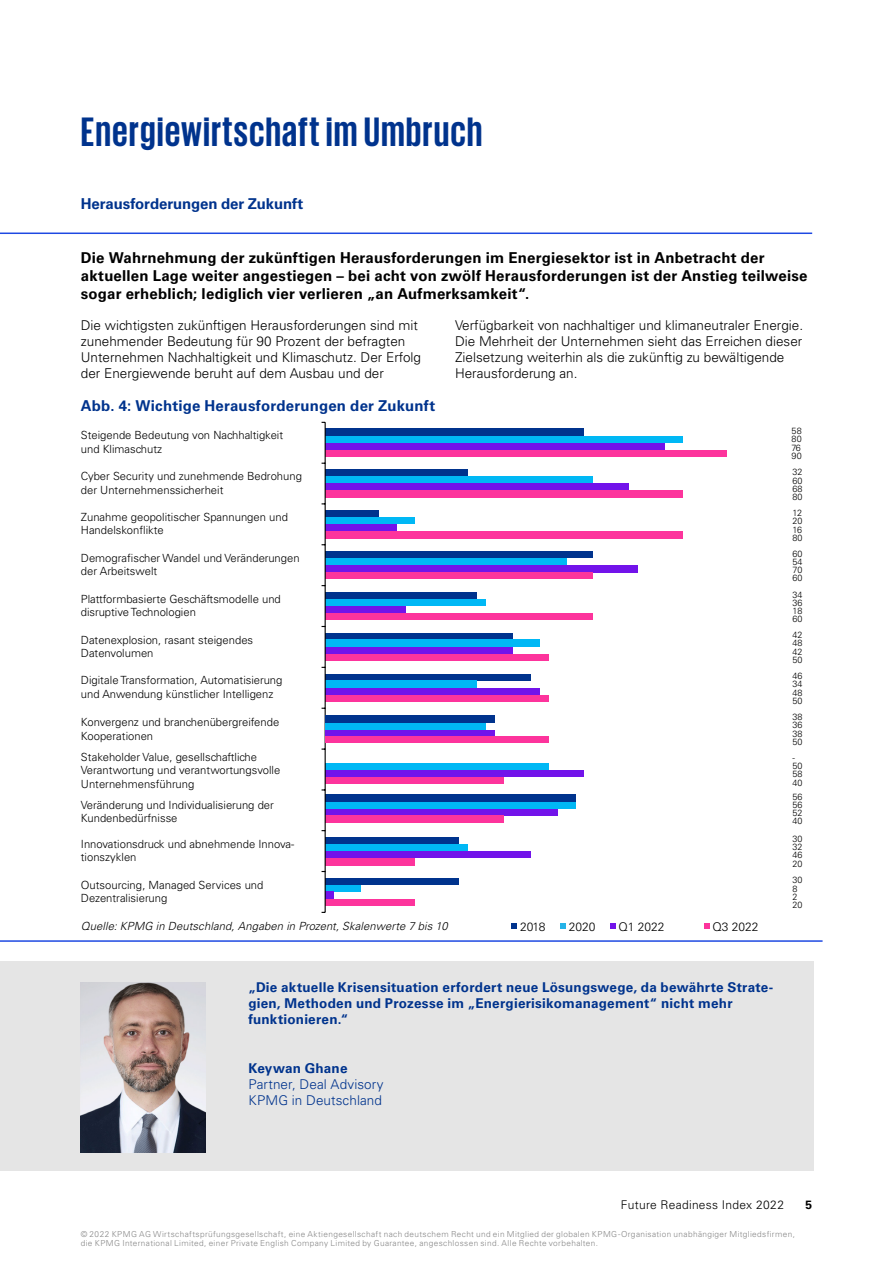
<style>
.page{position:relative;width:893px;height:1263px;background:#fff}
.page>*{position:absolute;margin:0;border:0;box-sizing:border-box;transform-origin:0 0}
.t1{font:700 42px "KPMG";letter-spacing:.025em;color:#00338d}
.t2{font:700 15px/18px "Univers LT Std";letter-spacing:.015em;color:#000}
.t3{font:700 15px "Univers LT Std";letter-spacing:.01em;color:#00338d}
.t4{font:300 13.5px/16.2px "Univers LT Std";color:#000}
.t5{font:700 13.5px/16.2px "Univers LT Std";letter-spacing:.015em;color:#00338d}
.t6{font:300 13.5px/16.2px "Univers LT Std";letter-spacing:.005em;color:#00338d}
.t7{font:300 12px "Univers LT Std";letter-spacing:.02em;color:#000}
.t8{font:700 12px "Univers LT Std";color:#000}
.t9{font:300 11.25px/13.5px "Univers LT Std";color:#000}
.t10{font:italic 300 11.25px "Univers LT Std";letter-spacing:.01em;color:#000}
.t11{font:300 9px/8.2px "Univers LT Std";color:#000;text-align:justify}
.t12{font:300 8.25px/9px "Univers LT Std";letter-spacing:.045em;color:#878787}
</style>
<div class="page">
<div style="left:0;top:961px;width:813px;height:209px;background:#e5e5e5"></div>
<hr style="left:0;top:940px;width:823px;height:2px;background:#1e49e2">
<img style="left:80px;top:982px;width:125px;height:170px">
<hr style="left:0;top:233px;width:812px;height:1px;background:#1e49e2">
<svg style="left:560px;top:924px;width:5px;height:5px"></svg>
<svg style="left:511px;top:924px;width:6px;height:5px"></svg>
<svg style="left:611px;top:924px;width:5px;height:5px"></svg>
<svg style="left:704px;top:924px;width:6px;height:5px"></svg>
<div style="left:325px;top:878px;width:134px;height:7px;background:#00338d"></div>
<div style="left:325px;top:885px;width:36px;height:7px;background:#00b8f5"></div>
<div style="left:325px;top:892px;width:9px;height:7px;background:#7213ea"></div>
<div style="left:325px;top:899px;width:89px;height:7px;background:#fd349c"></div>
<div style="left:325px;top:837px;width:134px;height:7px;background:#00338d"></div>
<div style="left:325px;top:844px;width:143px;height:7px;background:#00b8f5"></div>
<div style="left:325px;top:851px;width:206px;height:7px;background:#7213ea"></div>
<div style="left:325px;top:858px;width:89px;height:7px;background:#fd349c"></div>
<div style="left:325px;top:802px;width:250px;height:7px;background:#00b8f5"></div>
<div style="left:325px;top:809px;width:232px;height:7px;background:#7213ea"></div>
<div style="left:325px;top:816px;width:179px;height:7px;background:#fd349c"></div>
<div style="left:325px;top:795px;width:250px;height:7px;background:#00338d"></div>
<div style="left:325px;top:763px;width:223px;height:7px;background:#00b8f5"></div>
<div style="left:325px;top:770px;width:259px;height:6px;background:#7213ea"></div>
<div style="left:325px;top:776px;width:179px;height:7px;background:#fd349c"></div>
<div style="left:325px;top:674px;width:206px;height:7px;background:#00338d"></div>
<div style="left:325px;top:681px;width:152px;height:7px;background:#00b8f5"></div>
<div style="left:325px;top:688px;width:214px;height:7px;background:#7213ea"></div>
<div style="left:325px;top:695px;width:223px;height:7px;background:#fd349c"></div>
<div style="left:325px;top:633px;width:188px;height:7px;background:#00338d"></div>
<div style="left:325px;top:640px;width:214px;height:7px;background:#00b8f5"></div>
<div style="left:325px;top:647px;width:188px;height:7px;background:#7213ea"></div>
<div style="left:325px;top:654px;width:223px;height:7px;background:#fd349c"></div>
<div style="left:325px;top:592px;width:152px;height:7px;background:#00338d"></div>
<div style="left:325px;top:599px;width:161px;height:7px;background:#00b8f5"></div>
<div style="left:325px;top:606px;width:80px;height:7px;background:#7213ea"></div>
<div style="left:325px;top:613px;width:268px;height:7px;background:#fd349c"></div>
<div style="left:325px;top:551px;width:268px;height:7px;background:#00338d"></div>
<div style="left:325px;top:558px;width:241px;height:7px;background:#00b8f5"></div>
<div style="left:325px;top:565px;width:313px;height:7px;background:#7213ea"></div>
<div style="left:325px;top:572px;width:268px;height:7px;background:#fd349c"></div>
<div style="left:325px;top:510px;width:54px;height:7px;background:#00338d"></div>
<div style="left:325px;top:517px;width:89px;height:7px;background:#00b8f5"></div>
<div style="left:325px;top:524px;width:72px;height:7px;background:#7213ea"></div>
<div style="left:325px;top:531px;width:357px;height:7px;background:#fd349c"></div>
<div style="left:325px;top:469px;width:143px;height:7px;background:#00338d"></div>
<div style="left:325px;top:476px;width:268px;height:7px;background:#00b8f5"></div>
<div style="left:325px;top:483px;width:304px;height:7px;background:#7213ea"></div>
<div style="left:325px;top:490px;width:357px;height:7px;background:#fd349c"></div>
<div style="left:325px;top:429px;width:259px;height:7px;background:#00338d"></div>
<div style="left:325px;top:436px;width:357px;height:7px;background:#00b8f5"></div>
<div style="left:325px;top:443px;width:339px;height:7px;background:#7213ea"></div>
<div style="left:325px;top:450px;width:402px;height:7px;background:#fd349c"></div>
<hr style="left:325px;top:422px;width:1px;height:490px;background:#000">
<div style="left:325px;top:722px;width:161px;height:7px;background:#00b8f5"></div>
<div style="left:325px;top:729px;width:170px;height:7px;background:#7213ea"></div>
<div style="left:325px;top:736px;width:223px;height:7px;background:#fd349c"></div>
<div style="left:325px;top:715px;width:170px;height:7px;background:#00338d"></div>
<h1 class="t1" style="left:81px;top:111px;width:403px">Energiewirtschaft im Umbruch</h1>
<h2 class="t3" style="left:81px;top:195px;width:224px">Herausforderungen der Zukunft</h2>
<p class="t2" style="left:81px;top:249px;width:728px">Die Wahrnehmung der zukünftigen Herausforderungen im Energiesektor ist in Anbetracht der aktuellen Lage weiter angestiegen – bei acht von zwölf Herausforderungen ist der Anstieg teilweise sogar erheblich; lediglich vier verlieren „an Aufmerksamkeit“.</p>
<p class="t4" style="left:81px;top:317px;width:342px">Die wichtigsten zukünftigen Herausforderungen sind mit zunehmender Bedeutung für 90 Prozent der befragten Unternehmen Nachhaltigkeit und Klimaschutz. Der Erfolg der Energiewende beruht auf dem Ausbau und der</p>
<p class="t4" style="left:455px;top:317px;width:350px">Verfügbarkeit von nachhaltiger und klimaneutraler Energie.<br>Die Mehrheit der Unternehmen sieht das Erreichen dieser Zielsetzung weiterhin als die zukünftig zu bewältigende Herausforderung an.</p>
<h2 class="t3" style="left:81px;top:397px;width:356px">Abb. 4: Wichtige Herausforderungen der Zukunft</h2>
<p class="t9" style="left:81px;top:429px;width:204px">Steigende Bedeutung von Nachhaltigkeit und Klimaschutz</p>
<p class="t9" style="left:81px;top:469px;width:223px">Cyber Security und zunehmende Bedrohung der Unternehmenssicherheit</p>
<p class="t9" style="left:81px;top:510px;width:209px">Zunahme geopolitischer Spannungen und<br>Handelskonflikte</p>
<p class="t9" style="left:81px;top:551px;width:220px">Demografischer Wandel und Veränderungen der Arbeitswelt</p>
<p class="t9" style="left:81px;top:592px;width:201px">Plattformbasierte Geschäftsmodelle und disruptive Technologien</p>
<p class="t9" style="left:81px;top:633px;width:174px">Datenexplosion, rasant steigendes<br>Datenvolumen</p>
<p class="t9" style="left:81px;top:674px;width:203px">Digitale Transformation, Automatisierung und Anwendung künstlicher Intelligenz</p>
<p class="t9" style="left:81px;top:716px;width:200px">Konvergenz und branchenübergreifende<br>Kooperationen</p>
<p class="t9" style="left:81px;top:750px;width:201px">Stakeholder Value, gesellschaftliche<br>Verantwortung und verantwortungsvolle<br>Unternehmensführung</p>
<p class="t9" style="left:81px;top:798px;width:195px">Veränderung und Individualisierung der<br>Kundenbedürfnisse</p>
<p class="t9" style="left:81px;top:837px;width:215px">Innovationsdruck und abnehmende Innova&shy;tionszyklen</p>
<p class="t9" style="left:81px;top:878px;width:184px">Outsourcing, Managed Services und<br>Dezentralisierung</p>
<p class="t10" style="left:81px;top:919px;width:368px">Quelle: KPMG in Deutschland, Angaben in Prozent, Skalenwerte 7 bis 10</p>
<p class="t7" style="left:520px;top:919px;width:27px">2018</p>
<p class="t7" style="left:569px;top:919px;width:28px">2020</p>
<p class="t7" style="left:619px;top:919px;width:48px">Q1 2022</p>
<p class="t7" style="left:712px;top:919px;width:48px">Q3 2022</p>
<p class="t11" style="left:792px;top:427px;width:12px">58<br>80<br>76<br>90</p>
<p class="t11" style="left:793px;top:468px;width:12px">32<br>60<br>68<br>80</p>
<p class="t11" style="left:793px;top:509px;width:12px">12<br>20<br>16<br>80</p>
<p class="t11" style="left:793px;top:549px;width:12px">60<br>54<br>70<br>60</p>
<p class="t11" style="left:793px;top:590px;width:12px">34<br>36<br>18<br>60</p>
<p class="t11" style="left:793px;top:631px;width:12px">42<br>48<br>42<br>50</p>
<p class="t11" style="left:793px;top:672px;width:12px">46<br>34<br>48<br>50</p>
<p class="t11" style="left:793px;top:713px;width:12px">38<br>36<br>38<br>50</p>
<p class="t11" style="left:793px;top:754px;width:12px;text-align:left">-<br>50<br>58<br>40</p>
<p class="t11" style="left:793px;top:792px;width:12px">56<br>56<br>52<br>40</p>
<p class="t11" style="left:793px;top:834px;width:12px">30<br>32<br>46<br>20</p>
<p class="t11" style="left:793px;top:876px;width:12px;text-align:left">30<br>8<br>2<br>20</p>
<p class="t5" style="left:248px;top:979px;width:527px">„Die aktuelle Krisensituation erfordert neue Lösungswege, da bewährte Strate&shy;gien, Methoden und Prozesse im „Energierisikomanagement“ nicht mehr funktionieren.“</p>
<p class="t5" style="left:248px;top:1060px;width:101px">Keywan Ghane</p>
<p class="t6" style="left:248px;top:1076px;width:137px">Partner, Deal Advisory<br>KPMG in Deutschland</p>
<p class="t7" style="left:621px;top:1197px;width:165px">Future Readiness Index 2022</p>
<p class="t8" style="left:805px;top:1198px;width:8px">5</p>
<p class="t12" style="left:81px;top:1229px;width:716px">© 2022 KPMG AG Wirtschaftsprüfungsgesellschaft, eine Aktiengesellschaft nach deutschem Recht und ein Mitglied der globalen KPMG-Organisation unabhängiger Mitgliedsfirmen, die KPMG International Limited, einer Private English Company Limited by Guarantee, angeschlossen sind. Alle Rechte vorbehalten.</p>
</div>
